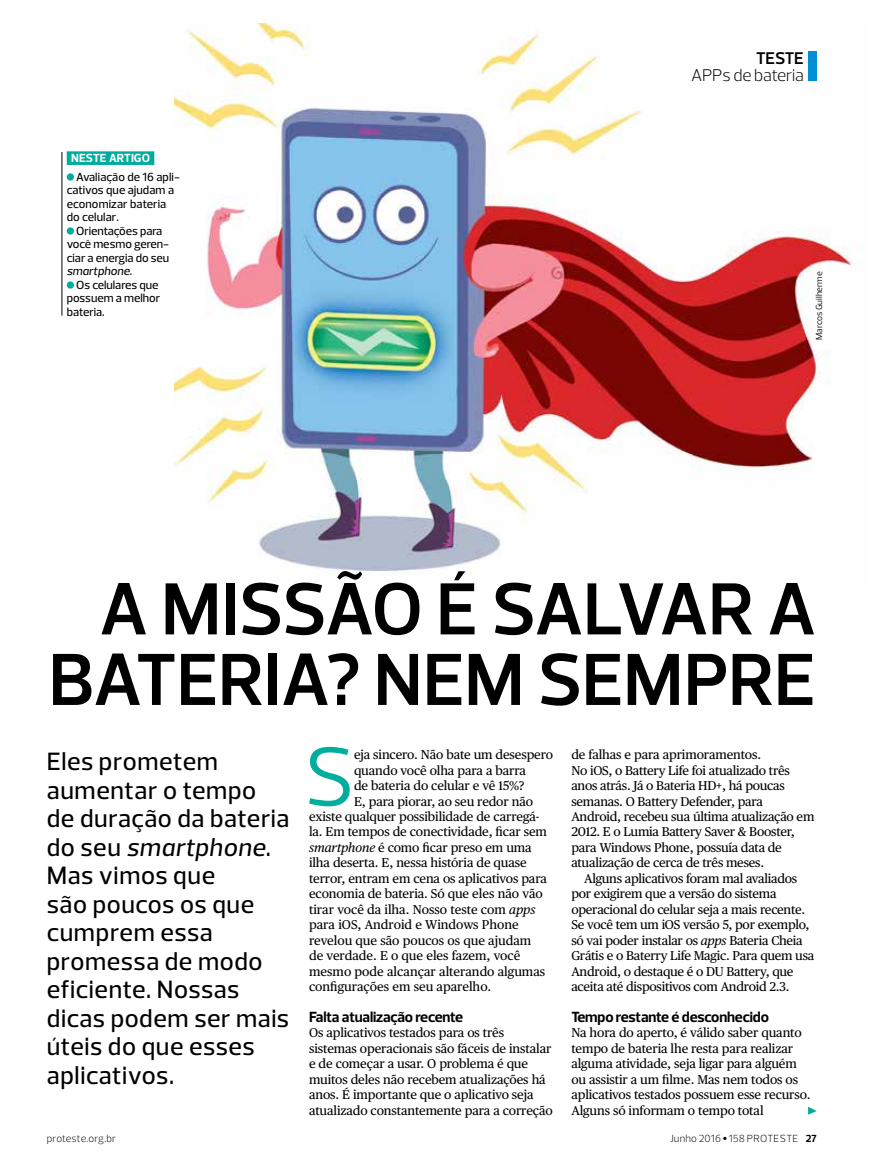
<style>
.page{position:relative;width:872px;height:1170px;background:#fff}
.page>*{position:absolute;margin:0;border:0;box-sizing:border-box;transform-origin:0 0}
.t1{font:84.9px "Prelo";color:#00ae9d}
.t2{font:600 75px/70.5px "Prelo";letter-spacing:-.01em;color:#000;text-align:right}
.t3{font:500 25.5px/28.5px "Prelo";letter-spacing:.025em;color:#000}
.t4{font:300 17.25px "Prelo";letter-spacing:-.01em;color:#000}
.t5{font:600 17.25px "Prelo";letter-spacing:-.01em;color:#000}
.t6{font:700 15px "Prelo";letter-spacing:-.01em;color:#000}
.t7{font:12.75px/15.5px "Publico Text";letter-spacing:-.01em;color:#000}
.t8{font:500 12px/13.5px "Prelo";color:#000}
.t9{font:700 12px "Prelo";letter-spacing:.015em;color:#fff}
.t10{font:300 10.5px "Prelo";letter-spacing:.02em;color:#000}
.t11{font:9px "Prelo";color:#000}
.s1{font-style:italic}
.s2{font-family:"Publico Text";font-weight:400}
.s3{font-weight:700}
</style>
<div class="page">
<img style="left:174px;top:23px;width:690px;height:550px">
<hr style="left:62px;top:152px;width:1px;height:163px;background:#000">
<div style="left:67px;top:151px;width:87px;height:14px;background:#00ac9d"></div>
<div style="left:67px;top:173px;width:7px;height:7px;background:#00ac9d;border-radius:50%"></div>
<div style="left:67px;top:227px;width:7px;height:7px;background:#00ac9d;border-radius:50%"></div>
<div style="left:67px;top:281px;width:7px;height:7px;background:#00ac9d;border-radius:50%"></div>
<div style="left:808px;top:51px;width:8px;height:30px;background:#008fd5"></div>
<svg style="left:808px;top:1106px;width:8px;height:8px"></svg>
<p class="t9" style="left:71px;top:151px;width:80px">NESTE ARTIGO</p>
<p class="t8" style="left:67px;top:170px;width:115px;text-indent:9px">Avaliação de 16 apli&shy;cativos que ajudam a economizar bateria do celular.</p>
<p class="t8" style="left:67px;top:224px;width:104px;text-indent:9px">Orientações para você mesmo geren&shy;ciar a energia do seu <span class="s1">smartphone</span>.</p>
<p class="t8" style="left:67px;top:278px;width:95px;text-indent:9px">Os celulares que possuem a melhor bateria.</p>
<h3 class="t5" style="left:756px;top:48px;width:49px">TESTE</h3>
<h3 class="t4" style="left:691px;top:64px;width:114px">APPs de bateria</h3>
<p class="t11" style="left:813px;top:340px;width:70px;rotate:-90deg">Marcos Guilherme</p>
<h2 class="t2" style="left:49px;top:574px;width:769px">A MISSÃO É SALVAR A<br>BATERIA? NEM SEMPRE</h2>
<h3 class="t3" style="left:47px;top:747px;width:244px">Eles prometem aumentar o tempo de duração da bateria do seu <span class="s1">smartphone</span>.<br>Mas vimos que<br>são poucos os que cumprem essa promessa de modo eficiente. Nossas dicas podem ser mais úteis do que esses aplicativos.</h3>
<h1 class="t1" style="left:304px;top:724px;width:52px">S</h1>
<p class="t7" style="left:354px;top:746px;width:201px">eja sincero. Não bate um desespero</p>
<p class="t7" style="left:354px;top:761px;width:173px">quando você olha para a barra</p>
<p class="t7" style="left:354px;top:777px;width:172px">de bateria do celular e vê 15%?</p>
<p class="t7" style="left:354px;top:792px;width:180px">E, para piorar, ao seu redor não</p>
<p class="t7" style="left:309px;top:808px;width:232px">existe qualquer possibilidade de carregá-</p>
<p class="t7" style="left:309px;top:823px;width:239px">la. Em tempos de conectividade, ficar sem</p>
<p class="t7" style="left:309px;top:838px;width:224px"><span class="s1">smartphone</span> é como ficar preso em uma</p>
<p class="t7" style="left:309px;top:854px;width:219px">ilha deserta. E, nessa história de quase</p>
<p class="t7" style="left:309px;top:869px;width:239px">terror, entram em cena os aplicativos para</p>
<p class="t7" style="left:309px;top:885px;width:235px">economia de bateria. Só que eles não vão</p>
<p class="t7" style="left:309px;top:900px;width:228px">tirar você da ilha. Nosso teste com <span class="s1">apps</span></p>
<p class="t7" style="left:309px;top:916px;width:211px">para iOS, Android e Windows Phone</p>
<p class="t7" style="left:309px;top:931px;width:224px">revelou que são poucos os que ajudam</p>
<p class="t7" style="left:309px;top:947px;width:213px">de verdade. E o que eles fazem, você</p>
<p class="t7" style="left:309px;top:962px;width:238px">mesmo pode alcançar alterando algumas</p>
<p class="t7" style="left:309px;top:978px;width:184px">configurações em seu aparelho.</p>
<p class="t6" style="left:309px;top:1007px;width:155px">Falta atualização recente</p>
<p class="t7" style="left:309px;top:1024px;width:245px">Os aplicativos testados para os três sistemas operacionais são fáceis de instalar e de começar a usar. O problema é que muitos deles não recebem atualizações há anos. É importante que o aplicativo seja atualizado constantemente para a correção</p>
<p class="t7" style="left:571px;top:746px;width:244px">de falhas e para aprimoramentos.<br>No iOS, o Battery Life foi atualizado três anos atrás. Já o Bateria HD+, há poucas semanas. O Battery Defender, para Android, recebeu sua última atualização em 2012. E o Lumia Battery Saver &amp; Booster, para Windows Phone, possuía data de atualização de cerca de três meses.</p>
<p class="t7" style="left:571px;top:869px;width:244px;text-indent:13px">Alguns aplicativos foram mal avaliados por exigirem que a versão do sistema operacional do celular seja a mais recente.<br>Se você tem um iOS versão 5, por exemplo, só vai poder instalar os <span class="s1">apps</span> Bateria Cheia Grátis e o Baterry Life Magic. Para quem usa Android, o destaque é o DU Battery, que aceita até dispositivos com Android 2.3.</p>
<p class="t6" style="left:571px;top:1007px;width:199px">Tempo restante é desconhecido</p>
<p class="t7" style="left:571px;top:1024px;width:241px">Na hora do aperto, é válido saber quanto tempo de bateria lhe resta para realizar alguma atividade, seja ligar para alguém ou assistir a um filme. Mas nem todos os aplicativos testados possuem esse recurso.<br>Alguns só informam o tempo total</p>
<p class="t10" style="left:47px;top:1132px;width:71px">proteste.org.br</p>
<p class="t10" style="left:670px;top:1132px;width:148px">Junho 2016 <span class="s2">•</span> 158 PROTESTE <span class="s3">27</span></p>
</div>
